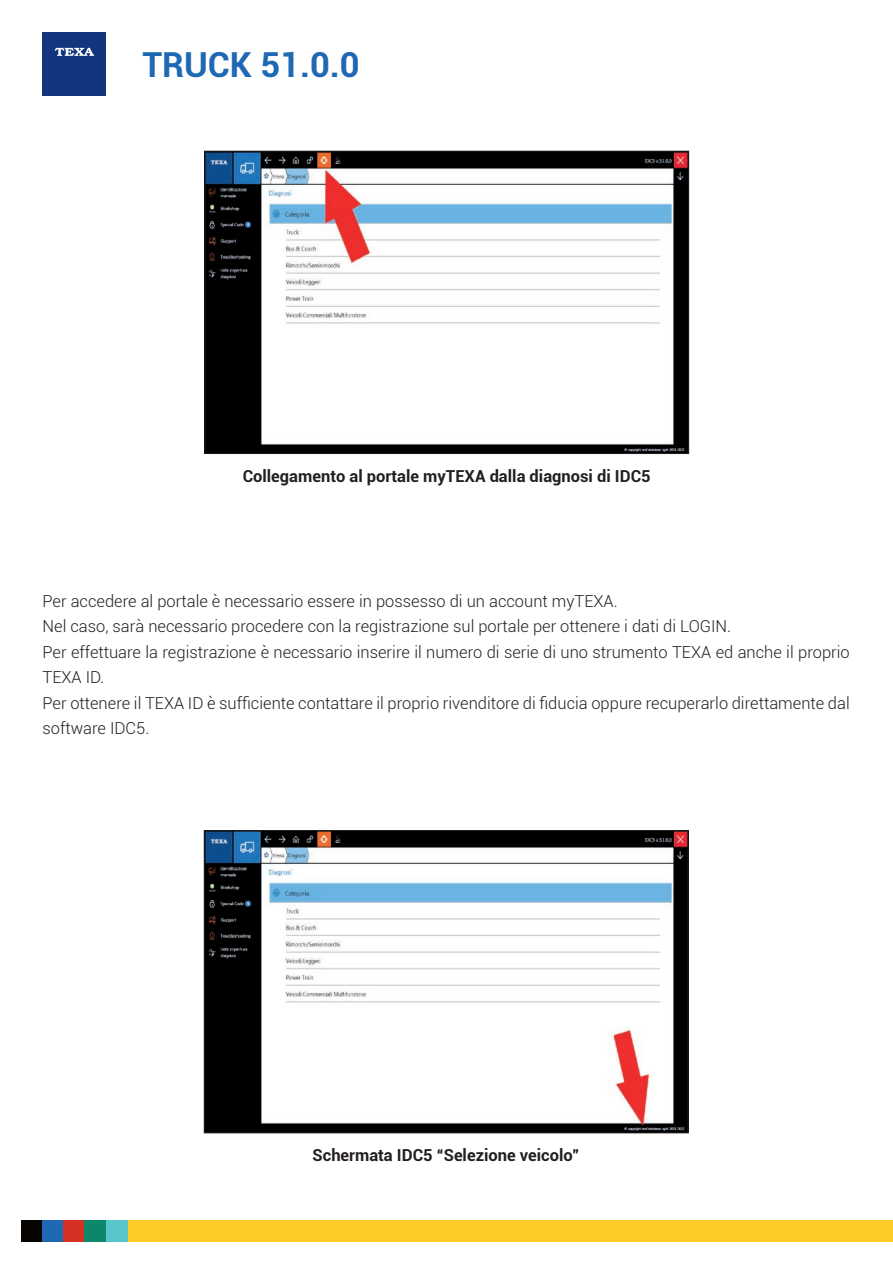
<style>
.page{position:relative;width:893px;height:1263px;background:#fff}
.page>*{position:absolute;margin:0;border:0;box-sizing:border-box;transform-origin:0 0}
.t1{font:700 34.5px "Roboto";color:#1f68b3}
.t2{font:300 16.5px/25.5px "Roboto";color:#231f20}
.t3{font:700 16.5px "Roboto";color:#231f20}
</style>
<div class="page">
<div style="left:43px;top:32px;width:63px;height:64px;background:#11367e"></div>
<svg style="left:55px;top:48px;width:39px;height:8px"></svg>
<div style="left:127px;top:1220px;width:766px;height:22px;background:#feca26"></div>
<div style="left:21px;top:1220px;width:21px;height:22px;background:#070301"></div>
<div style="left:42px;top:1220px;width:21px;height:22px;background:#1f68b3"></div>
<div style="left:63px;top:1220px;width:22px;height:22px;background:#d43026"></div>
<div style="left:85px;top:1220px;width:21px;height:22px;background:#0c8769"></div>
<div style="left:106px;top:1220px;width:21px;height:22px;background:#57c5cc"></div>
<img style="left:207px;top:153px;width:480px;height:299px">
<div style="left:205px;top:151px;width:484px;height:303px;border:1px solid #231f20"></div>
<img style="left:206px;top:832px;width:480px;height:299px">
<div style="left:204px;top:830px;width:484px;height:303px;border:1px solid #231f20"></div>
<h1 class="t1" style="left:142px;top:40px;width:219px">TRUCK 51.0.0</h1>
<p class="t3" style="left:243px;top:464px;width:409px">Collegamento al portale myTEXA dalla diagnosi di IDC5</p>
<p class="t2" style="left:43px;top:588px;width:809px">Per accedere al portale è necessario essere in possesso di un account myTEXA.<br>Nel caso, sarà necessario procedere con la registrazione sul portale per ottenere i dati di LOGIN.<br>Per effettuare la registrazione è necessario inserire il numero di serie di uno strumento TEXA ed anche il proprio TEXA ID.<br>Per ottenere il TEXA ID è sufficiente contattare il proprio rivenditore di fiducia oppure recuperarlo direttamente dal software IDC5.</p>
<p class="t3" style="left:313px;top:1144px;width:269px">Schermata IDC5 “Selezione veicolo”</p>
</div>
